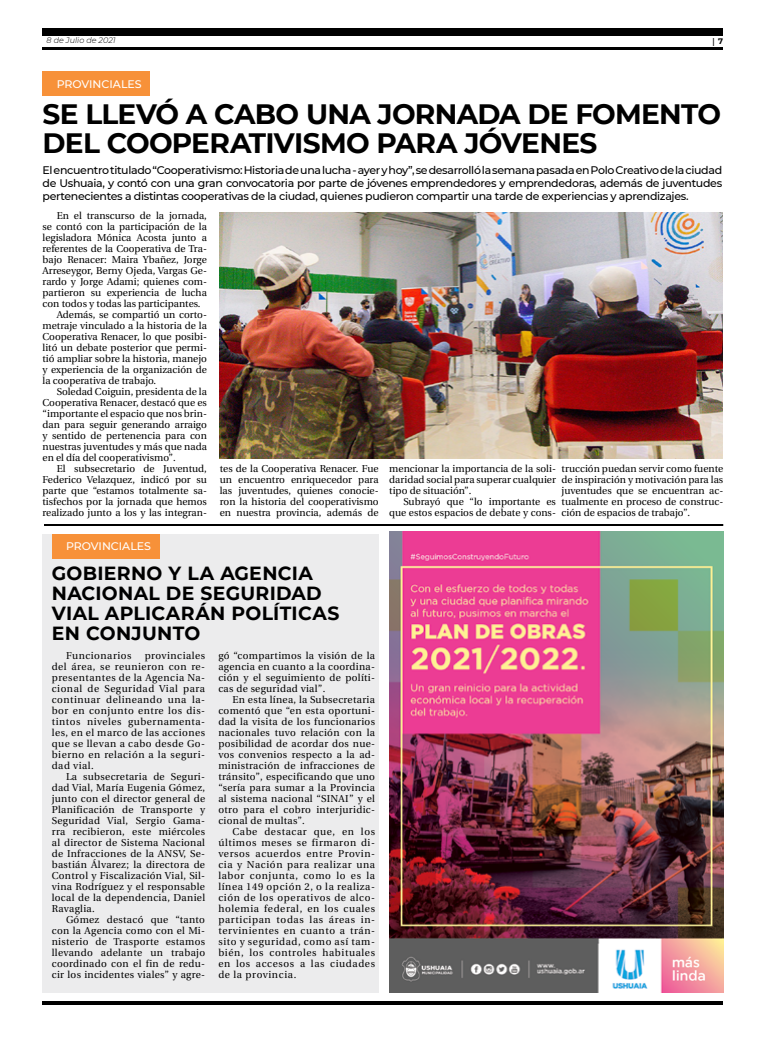
<style>
.page{position:relative;width:780px;height:1049px;background:#fff}
.page>*{position:absolute;margin:0;border:0;box-sizing:border-box;transform-origin:0 0}
.t1{font:700 28px/30px "Montserrat";letter-spacing:-.025em;color:#000}
.t2{font:700 19px/20px "Montserrat";letter-spacing:.015em;color:#000}
.t3{font:500 11px/13px "Montserrat";letter-spacing:-.03em;color:#000;text-align:justify}
.t4{font:500 11px "Montserrat";color:#fff}
.t5{font:10px/11px "Utopia";color:#000;text-align:justify}
.t6{font:10px "Utopia";letter-spacing:.05em;color:#000}
.t7{font:italic 300 8px "Montserrat";color:#000}
.t8{font:700 8px "Utopia";color:#000}
.s1{font-family:"Montserrat"}
</style>
<div class="page">
<hr style="left:43px;top:48px;width:680px;height:2px;background:#000">
<div style="left:43px;top:28px;width:680px;height:7px;background:#000"></div>
<hr style="left:43px;top:1001px;width:680px;height:4px;background:#000">
<div style="left:43px;top:72px;width:107px;height:24px;background:#f79139"></div>
<div style="left:43px;top:534px;width:335px;height:458px;background:#ececed"></div>
<hr style="left:44px;top:524px;width:679px;height:2px;background:#000">
<img style="left:389px;top:531px;width:334px;height:461px">
<img style="left:220px;top:213px;width:502px;height:246px">
<div style="left:52px;top:534px;width:108px;height:25px;background:#f79139"></div>
<p class="t7" style="left:47px;top:35px;width:71px">8 de Julio de 2021</p>
<p class="t8" style="left:712px;top:37px;width:12px">| <span class="s1">7</span></p>
<p class="t4" style="left:57px;top:76px;width:86px">PROVINCIALES</p>
<h1 class="t1" style="left:43px;top:97px;width:680px">SE LLEVÓ A CABO UNA JORNADA DE FOMENTO<br>DEL COOPERATIVISMO PARA JÓVENES</h1>
<p class="t3" style="left:43px;top:164px;width:681px">El encuentro titulado “Cooperativismo: Historia de una lucha - ayer y hoy”, se desarrolló la semana pasada en Polo Creativo de la ciudad de Ushuaia, y contó con una gran convocatoria por parte de jóvenes emprendedores y emprendedoras, además de juventudes pertenecientes a distintas cooperativas de la ciudad, quienes pudieron compartir una tarde de experiencias y aprendizajes.</p>
<p class="t5" style="left:57px;top:210px;width:152px">En el transcurso de la jornada,</p>
<p class="t5" style="left:43px;top:221px;width:166px">se contó con la participación de la</p>
<p class="t5" style="left:43px;top:232px;width:166px">legisladora Mónica Acosta junto a</p>
<p class="t5" style="left:43px;top:243px;width:166px">referentes de la Cooperativa de Tra-</p>
<p class="t5" style="left:43px;top:254px;width:166px">bajo Renacer: Maira Ybañez, Jorge</p>
<p class="t5" style="left:43px;top:265px;width:166px">Arreseygor, Berny Ojeda, Vargas Ge-</p>
<p class="t5" style="left:43px;top:276px;width:166px">rardo y Jorge Adami; quienes com-</p>
<p class="t5" style="left:43px;top:287px;width:166px">partieron su experiencia de lucha</p>
<p class="t5" style="left:43px;top:298px;width:159px">con todos y todas las participantes.</p>
<p class="t5" style="left:57px;top:309px;width:152px">Además, se compartió un corto-</p>
<p class="t5" style="left:43px;top:320px;width:166px">metraje vinculado a la historia de la</p>
<p class="t5" style="left:43px;top:331px;width:166px">Cooperativa Renacer, lo que posibi-</p>
<p class="t5" style="left:43px;top:342px;width:166px">litó un debate posterior que permi-</p>
<p class="t5" style="left:43px;top:353px;width:166px">tió ampliar sobre la historia, manejo</p>
<p class="t5" style="left:43px;top:364px;width:166px">y experiencia de la organización de</p>
<p class="t5" style="left:43px;top:375px;width:115px">la cooperativa de trabajo.</p>
<p class="t5" style="left:57px;top:386px;width:152px">Soledad Coiguin, presidenta de la</p>
<p class="t5" style="left:43px;top:397px;width:166px">Cooperativa Renacer, destacó que es</p>
<p class="t5" style="left:43px;top:408px;width:166px">“importante el espacio que nos brin-</p>
<p class="t5" style="left:43px;top:419px;width:166px">dan para seguir generando arraigo</p>
<p class="t5" style="left:43px;top:430px;width:166px">y sentido de pertenencia para con</p>
<p class="t5" style="left:43px;top:441px;width:166px">nuestras juventudes y más que nada</p>
<p class="t5" style="left:43px;top:452px;width:135px">en el día del cooperativismo”.</p>
<p class="t5" style="left:57px;top:463px;width:152px">El subsecretario de Juventud,</p>
<p class="t5" style="left:43px;top:474px;width:166px">Federico Velazquez, indicó por su</p>
<p class="t5" style="left:43px;top:485px;width:166px">parte que “estamos totalmente sa-</p>
<p class="t5" style="left:43px;top:496px;width:166px">tisfechos por la jornada que hemos</p>
<p class="t5" style="left:43px;top:507px;width:166px">realizado junto a los y las integran-</p>
<p class="t4" style="left:66px;top:539px;width:86px">PROVINCIALES</p>
<p class="t5" style="left:220px;top:463px;width:160px">tes de la Cooperativa Renacer. Fue un encuentro enriquecedor para las juventudes, quienes conocie&shy;ron la historia del cooperativismo en nuestra provincia, además de</p>
<h2 class="t2" style="left:52px;top:562px;width:289px">GOBIERNO Y LA AGENCIA<br>NACIONAL DE SEGURIDAD<br>VIAL APLICARÁN POLÍTICAS<br>EN CONJUNTO</h2>
<p class="t6" style="left:66px;top:650px;width:67px">Funcionarios</p>
<p class="t5" style="left:218px;top:650px;width:158px">gó “compartimos la visión de la agencia en cuanto a la coordina&shy;ción y el seguimiento de políti&shy;cas de seguridad vial”.</p>
<p class="t5" style="left:218px;top:694px;width:158px;text-indent:14px">En esta línea, la Subsecretaria comentó que “en esta oportuni&shy;dad la visita de los funcionarios nacionales tuvo relación con la posibilidad de acordar dos nue&shy;vos convenios respecto a la ad&shy;ministración de infracciones de tránsito”, especificando que uno “sería para sumar a la Provincia al sistema nacional “SINAI” y el otro para el cobro interjuridic&shy;cional de multas”.</p>
<p class="t5" style="left:218px;top:826px;width:158px;text-indent:14px">Cabe destacar que, en los últimos meses se firmaron di&shy;versos acuerdos entre Provin&shy;cia y Nación para realizar una labor conjunta, como lo es la línea 149 opción 2, o la realiza&shy;ción de los operativos de alco&shy;holemia federal, en los cuales participan todas las áreas in&shy;tervinientes en cuanto a trán&shy;sito y seguridad, como así tam&shy;bién, los controles habituales en los accesos a las ciudades de la provincia.</p>
<p class="t5" style="left:52px;top:650px;width:155px;text-indent:93px">provinciales del área, se reunieron con re&shy;presentantes de la Agencia Na&shy;cional de Seguridad Vial para continuar delineando una la&shy;bor en conjunto entre los dis&shy;tintos niveles gubernamenta&shy;les, en el marco de las acciones que se llevan a cabo desde Go&shy;bierno en relación a la seguri&shy;dad vial.</p>
<p class="t5" style="left:52px;top:771px;width:155px;text-indent:14px">La subsecretaria de Seguri&shy;dad Vial, María Eugenia Gómez, junto con el director general de Planificación de Transporte y Seguridad Vial, Sergio Gama&shy;rra recibieron, este miércoles al director de Sistema Nacional de Infracciones de la ANSV, Se&shy;bastián Álvarez; la directora de Control y Fiscalización Vial, Sil&shy;vina Rodríguez y el responsable local de la dependencia, Daniel Ravaglia.</p>
<p class="t5" style="left:52px;top:914px;width:155px;text-indent:14px">Gómez destacó que “tanto con la Agencia como con el Mi&shy;nisterio de Trasporte estamos llevando adelante un trabajo coordinado con el fin de redu&shy;cir los incidentes viales” y agre-</p>
<p class="t5" style="left:389px;top:463px;width:168px">mencionar la importancia de la soli&shy;daridad social para superar cualquier tipo de situación”.</p>
<p class="t5" style="left:389px;top:496px;width:168px;text-align:right">Subrayó que “lo importante es que estos espacios de debate y cons-</p>
<p class="t5" style="left:561px;top:463px;width:163px">trucción puedan servir como fuente de inspiración y motivación para las juventudes que se encuentran ac&shy;tualmente en proceso de construc&shy;ción de espacios de trabajo”.</p>
</div>
